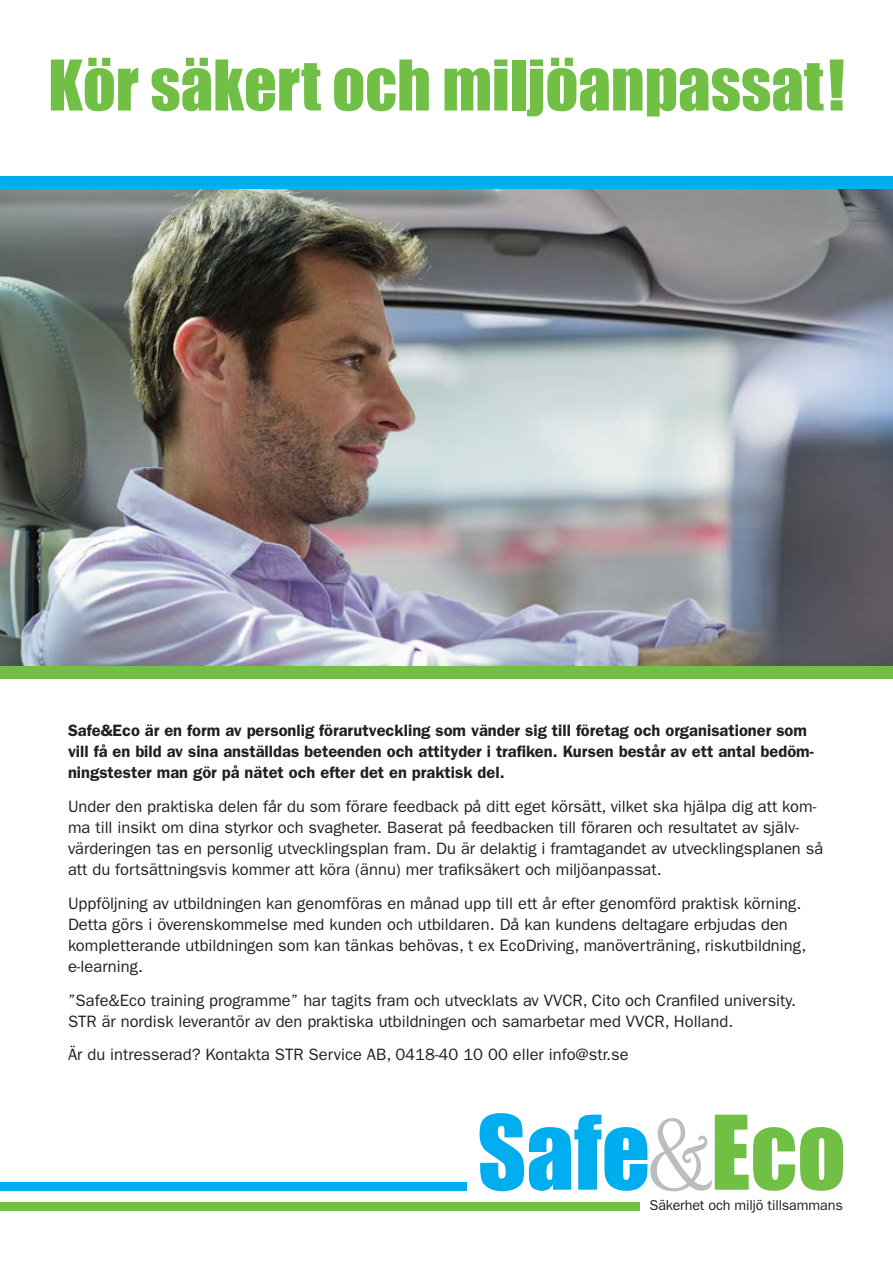
<style>
.page{position:relative;width:893px;height:1263px;background:#fff}
.page>*{position:absolute;margin:0;border:0;box-sizing:border-box;transform-origin:0 0}
.t1{font:64.5px "Impact";color:#71bf44}
.t2{font:16.5px/21px "ITC Franklin Gothic Std";color:#231f20}
.t3{font:600 16.5px/21px "ITC Franklin Gothic Std";color:#231f20}
.t4{font:14.4px "ITC Franklin Gothic Std";letter-spacing:-.01em;color:#231f20}
</style>
<div class="page">
<img style="left:0;top:189px;width:893px;height:477px">
<svg style="left:480px;top:1113px;width:363px;height:78px"></svg>
<div style="left:0;top:176px;width:893px;height:13px;background:#00aeef"></div>
<div style="left:0;top:666px;width:893px;height:13px;background:#71bf44"></div>
<div style="left:0;top:1202px;width:639px;height:9px;background:#71bf44"></div>
<div style="left:0;top:1182px;width:466px;height:9px;background:#00aeef"></div>
<h1 class="t1" style="left:48px;top:35px;width:798px">Kör säkert och miljöanpassat!</h1>
<p class="t3" style="left:68px;top:720px;width:747px">Safe&amp;Eco är en form av personlig förarutveckling som vänder sig till företag och organisationer som vill få en bild av sina anställdas beteenden och attityder i trafiken. Kursen består av ett antal bedöm&shy;ningstester man gör på nätet och efter det en praktisk del.</p>
<p class="t2" style="left:68px;top:796px;width:757px">Under den praktiska delen får du som förare feedback på ditt eget körsätt, vilket ska hjälpa dig att kom&shy;ma till insikt om dina styrkor och svagheter. Baserat på feedbacken till föraren och resultatet av själv&shy;värderingen tas en personlig utvecklingsplan fram. Du är delaktig i framtagandet av utvecklingsplanen så att du fortsättningsvis kommer att köra (ännu) mer trafiksäkert och miljöanpassat.</p>
<p class="t2" style="left:68px;top:893px;width:740px">Uppföljning av utbildningen kan genomföras en månad upp till ett år efter genomförd praktisk körning.<br>Detta görs i överenskommelse med kunden och utbildaren. Då kan kundens deltagare erbjudas den kompletterande utbildningen som kan tänkas behövas, t ex EcoDriving, manöverträning, riskutbildning, e-learning.</p>
<p class="t2" style="left:68px;top:990px;width:729px">”Safe&amp;Eco training programme” har tagits fram och utvecklats av VVCR, Cito och Cranfiled university.<br>STR är nordisk leverantör av den praktiska utbildningen och samarbetar med VVCR, Holland.</p>
<p class="t2" style="left:68px;top:1044px;width:562px">Är du intresserad? Kontakta STR Service AB, 0418-40 10 00 eller info@str.se</p>
<p class="t4" style="left:650px;top:1197px;width:195px">Säkerhet och miljö tillsammans</p>
</div>
